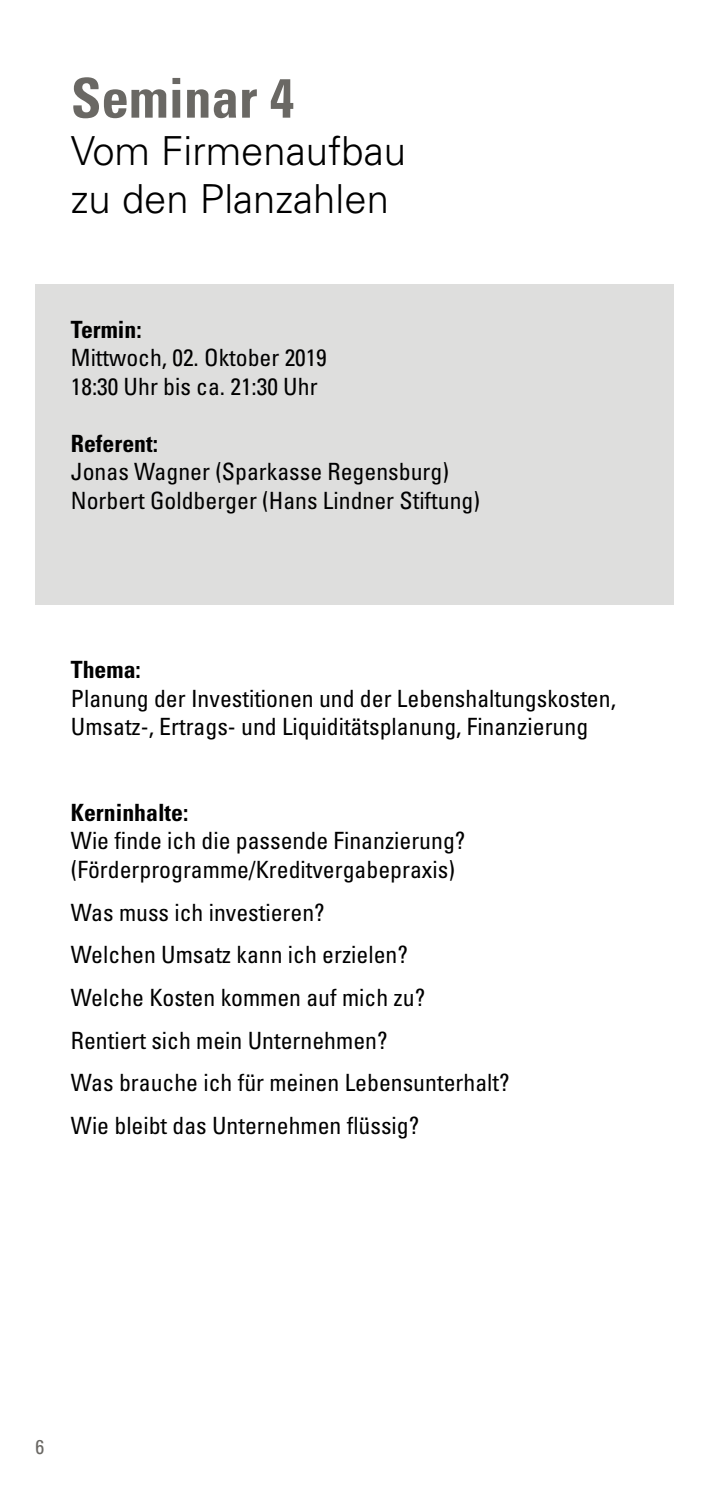
<style>
.page{position:relative;width:709px;height:1489px;background:#fff}
.page>*{position:absolute;margin:0;border:0;box-sizing:border-box;transform-origin:0 0}
.t1{font:700 condensed 55px "Univers LT";color:#6a6864}
.t2{font:300 40px/47.5px "Univers LT";color:#000}
.t3{font:condensed 23.75px/42.8px "Univers LT";color:#000}
.t4{font:700 condensed 23.75px "Univers LT";color:#000}
.t5{font:condensed 20px "Univers LT";color:#6a6864}
</style>
<div class="page">
<div style="left:35px;top:283px;width:638px;height:321px;background:#dededd"></div>
<h1 class="t1" style="left:71px;top:64px;width:225px">Seminar 4</h1>
<h2 class="t2" style="left:71px;top:127px;width:336px">Vom Firmenaufbau zu den Planzahlen</h2>
<p class="t4" style="left:71px;top:315px;width:72px">Termin:</p>
<p class="t3" style="left:71px;top:343px;width:257px;line-height:28.5px">Mittwoch, 02. Oktober 2019<br>18:30 Uhr bis ca. 21:30 Uhr</p>
<p class="t4" style="left:71px;top:429px;width:89px">Referent:</p>
<p class="t3" style="left:71px;top:457px;width:410px;line-height:28.5px">Jonas Wagner (Sparkasse Regensburg)<br>Norbert Goldberger (Hans Lindner Stiftung)</p>
<p class="t4" style="left:71px;top:655px;width:71px">Thema:</p>
<p class="t3" style="left:71px;top:683px;width:546px;line-height:28.5px">Planung der Investitionen und der Lebenshaltungskosten,<br>Umsatz-, Ertrags- und Liquiditätsplanung, Finanzierung</p>
<p class="t4" style="left:71px;top:797px;width:119px">Kerninhalte:</p>
<p class="t3" style="left:71px;top:826px;width:396px;line-height:28.5px">Wie finde ich die passende Finanzierung? (Förderprogramme/Kreditvergabepraxis)</p>
<p class="t3" style="left:71px;top:890px;width:440px">Was muss ich investieren?<br>Welchen Umsatz kann ich erzielen?<br>Welche Kosten kommen auf mich zu?<br>Rentiert sich mein Unternehmen?<br>Was brauche ich für meinen Lebensunterhalt?<br>Wie bleibt das Unternehmen flüssig?</p>
<p class="t5" style="left:35px;top:1433px;width:10px">6</p>
</div>
